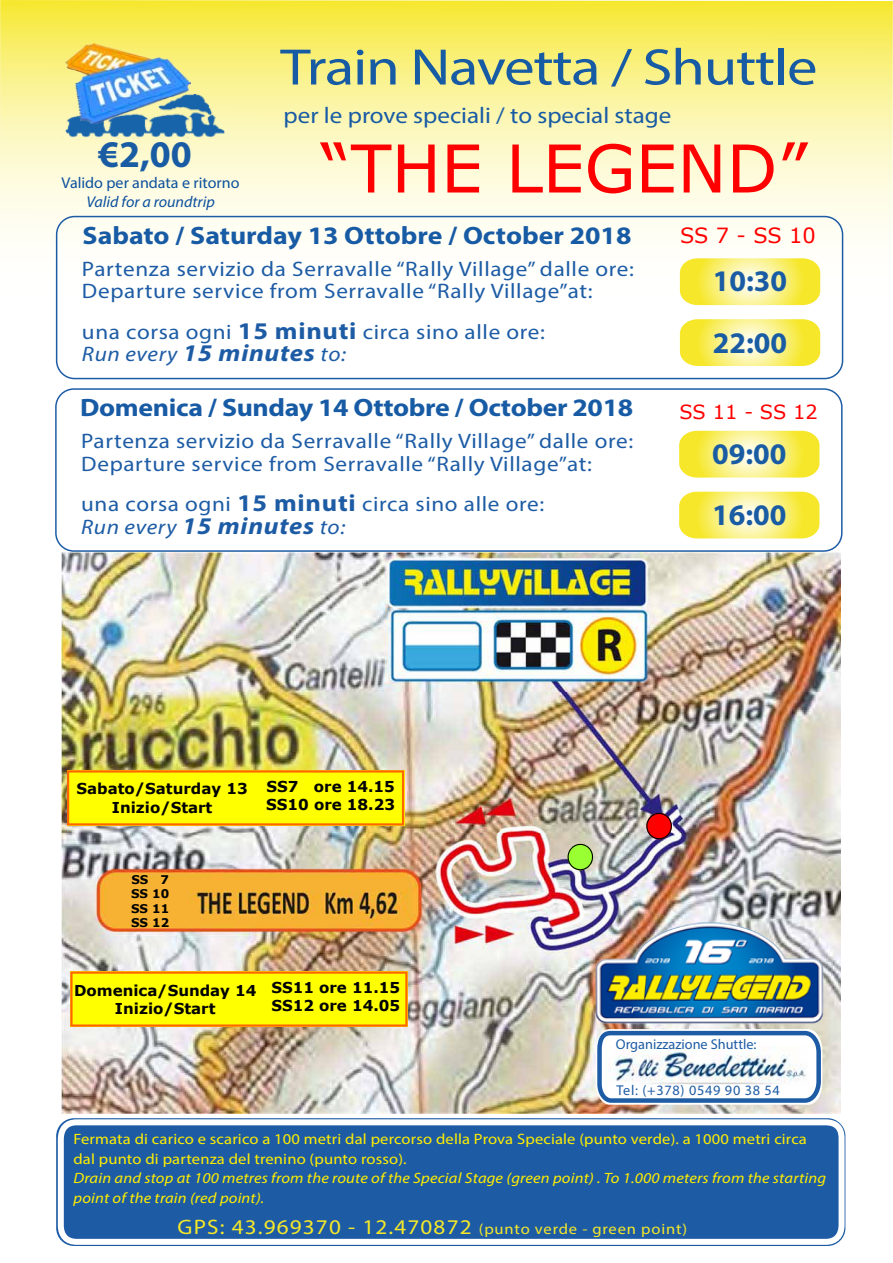
<style>
.page{position:relative;width:893px;height:1263px;background:#fff}
.page>*{position:absolute;margin:0;border:0;box-sizing:border-box;transform-origin:0 0}
.t1{font:66px "Verdana";color:#f00}
.t2{font:51.75px "Myriad Pro";letter-spacing:-.02em;color:#185ba5;scale:1.17 1}
.t3{font:700 37.8px "Myriad Pro";color:#195ca4}
.t4{font:700 30px/61.7px "Myriad Pro";color:#195ca4}
.t5{font:700 25.2px "Myriad Pro";letter-spacing:-.01em;color:#185ba5;scale:1.1 1}
.t6{font:22.8px "Myriad Pro";color:#185ba5;scale:1.1 1}
.t7{font:21px/22.5px "Myriad Pro";letter-spacing:.03em;color:#1d5ca5;scale:1.1 1}
.t8{font:21px "Myriad Pro";letter-spacing:.05em;color:#f6e829;scale:1.1 1}
.t9{font:21px "Verdana";color:#f00}
.t10{font:19.5px "Verdana";letter-spacing:-.005em;color:#f00}
.t11{font:15.6px "Myriad Pro";color:#0d519e}
.t12{font:italic 15.6px "Myriad Pro";color:#0d519e}
.t13{font:15px/19.5px "Myriad Pro";letter-spacing:.01em;color:#ffed00;scale:1.1 1}
.t14{font:italic 15px/19.5px "Myriad Pro";letter-spacing:.01em;color:#ffed00;scale:1.1 1}
.t15{font:700 15px/18.3px "Verdana";color:#000}
.t16{font:14.25px "Myriad Pro";color:#1d5ca5}
.t17{font:14.25px "Myriad Pro";letter-spacing:.05em;color:#1d5ca5}
.t18{font:700 12px/14.5px "Verdana";letter-spacing:-.005em;color:#000;text-align:justify}
.s1{font-weight:700;font-size:24px}
.s2{font-style:italic}
.s3{font-weight:700;font-style:italic;font-size:24px}
.s4{font-size:15px}
</style>
<div class="page">
<svg style="left:0;top:0;width:893px;height:318px"></svg>
<img style="left:56px;top:94px;width:178px;height:45px">
<img style="left:66px;top:43px;width:124px;height:81px">
<div style="left:56px;top:216px;width:787px;height:163px;border:2px solid #1d5ca5;border-radius:18px"></div>
<svg style="left:680px;top:319px;width:140px;height:47px;background:#f9ef76"></svg>
<svg style="left:680px;top:258px;width:140px;height:47px;background:#f9ef77"></svg>
<div style="left:55px;top:388px;width:787px;height:164px;border:2px solid #1d5ca5;border-radius:18px"></div>
<svg style="left:679px;top:492px;width:140px;height:46px;background:#f9ef76"></svg>
<svg style="left:679px;top:431px;width:140px;height:47px;background:#f9ef77"></svg>
<img style="left:61px;top:553px;width:779px;height:561px">
<svg style="left:567px;top:844px;width:26px;height:26px"></svg>
<svg style="left:646px;top:813px;width:26px;height:26px"></svg>
<svg style="left:70px;top:971px;width:338px;height:56px;background:#fff000"></svg>
<svg style="left:67px;top:770px;width:337px;height:56px;background:#ffe400"></svg>
<div style="left:70px;top:774px;width:184px;height:47px;background:#ff0"></div>
<div style="left:56px;top:1118px;width:789px;height:128px;background:#1d5ca5;border-radius:18px"></div>
<div style="left:58px;top:1119px;width:786px;height:126px;border:6px solid #fff;border-radius:16px"></div>
<img style="left:594px;top:919px;width:233px;height:105px">
<svg style="left:595px;top:1029px;width:228px;height:76px"></svg>
<img style="left:608px;top:1047px;width:200px;height:38px">
<h3 class="t3" style="left:98px;top:130px;width:95px">€2,00</h3>
<p class="t11" style="left:62px;top:173px;width:179px">Valido per andata e ritorno</p>
<p class="t12" style="left:86px;top:192px;width:130px">Valid for a roundtrip</p>
<h2 class="t2" style="left:280px;top:35px;width:461px">Train Navetta / Shuttle</h2>
<p class="t6" style="left:284px;top:101px;width:354px">per le prove speciali / to special stage</p>
<h1 class="t1" style="left:320px;top:123px;width:489px">“THE LEGEND”</h1>
<p class="t5" style="left:82px;top:219px;width:500px">Sabato / Saturday 13 Ottobre / October 2018</p>
<p class="t7" style="left:82px;top:257px;width:503px">Partenza servizio da Serravalle “Rally Village” dalle ore:<br>Departure service from Serravalle “Rally Village”at:</p>
<p class="t7" style="left:82px;top:320px;width:422px">una corsa ogni <span class="s1">15 minuti</span> circa sino alle ore:<br><span class="s2">Run every</span> <span class="s3">15 minutes</span> <span class="s2">to:</span></p>
<p class="t5" style="left:80px;top:391px;width:504px">Domenica / Sunday 14 Ottobre / October 2018</p>
<p class="t7" style="left:81px;top:429px;width:503px">Partenza servizio da Serravalle “Rally Village” dalle ore:<br>Departure service from Serravalle “Rally Village”at:</p>
<p class="t7" style="left:81px;top:492px;width:422px">una corsa ogni <span class="s1">15 minuti</span> circa sino alle ore:<br><span class="s2">Run every</span> <span class="s3">15 minutes</span> <span class="s2">to:</span></p>
<p class="t9" style="left:680px;top:221px;width:137px">SS7-SS10</p>
<h3 class="t4" style="left:713px;top:249px;width:76px">10:30<br>22:00</h3>
<p class="t10" style="left:679px;top:399px;width:140px">SS 11 - SS 12</p>
<h3 class="t4" style="left:712px;top:422px;width:76px">09:00<br>16:00</h3>
<p class="t15" style="left:77px;top:779px;width:173px;text-align:center">Sabato/Saturday 13<br>Inizio/Start</p>
<p class="t15" style="left:266px;top:777px;width:130px">SS7 ore 14.15<br>SS10 ore 18.23</p>
<p class="t18" style="left:131px;top:872px;width:40px">SS 7<br>SS 10<br>SS 11<br>SS 12</p>
<p class="t15" style="left:74px;top:981px;width:184px;text-align:center">Domenica/Sunday 14<br>Inizio/Start</p>
<p class="t15" style="left:271px;top:978px;width:130px">SS11 ore 11.15<br>SS12 ore 14.05</p>
<p class="t16" style="left:616px;top:1035px;width:142px">Organizzazione Shuttle:</p>
<p class="t17" style="left:616px;top:1081px;width:165px">Tel: (+378) 0549 90 38 54</p>
<p class="t13" style="left:73px;top:1129px;width:668px">Fermata di carico e scarico a 100 metri dal percorso della Prova Speciale (punto verde). a 1000 metri circa dal punto di partenza del trenino (punto rosso).</p>
<p class="t14" style="left:73px;top:1168px;width:686px">Drain and stop at 100 metres from the route of the Special Stage (green point) . To 1.000 meters from the starting point of the train (red point).</p>
<p class="t8" style="left:178px;top:1214px;width:465px">GPS: 43.969370 - 12.470872 <span class="s4">(punto verde - green point)</span></p>
</div>
